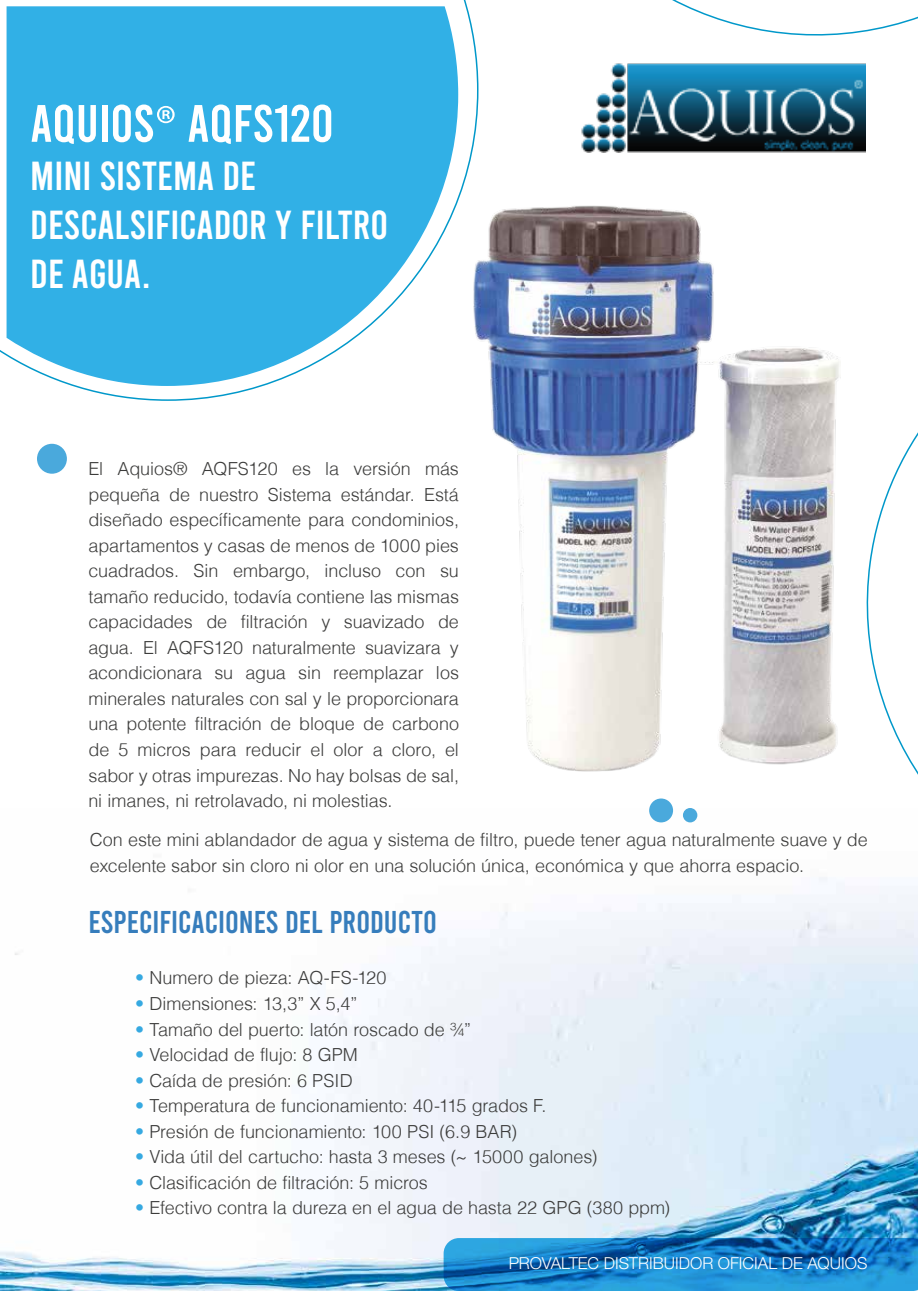
<style>
.page{position:relative;width:918px;height:1291px;background:#fff}
.page>*{position:absolute;margin:0;border:0;box-sizing:border-box;transform-origin:0 0}
.t1{font:52.5px "Bebas";color:#fff}
.t2{font:40.5px/48.6px "Bebas";color:#fff}
.t3{font:31.5px "Bebas";color:#367dbc}
.t4{font:300 18px/25.5px "Helvetica";letter-spacing:-.005em;color:#3c3c3b;text-align:justify}
.t5{font:300 16.5px "Helvetica Neue LT Std";color:#fff}
.s1{font-family:"Myriad Pro"}
.s2{color:#36a9e1}
</style>
<div class="page">
<img style="left:0;top:810px;width:918px;height:480px">
<svg style="left:0;top:0;width:479px;height:401px"></svg>
<svg style="left:672px;top:0;width:246px;height:36px"></svg>
<svg style="left:7px;top:6px;width:451px;height:380px;fill:#31b0e6"></svg>
<div style="left:37px;top:443px;width:30px;height:30px;background:#4aa9dc;border-radius:50%"></div>
<div style="left:649px;top:798px;width:24px;height:24px;background:#4aa9dc;border-radius:50%"></div>
<div style="left:683px;top:807px;width:14px;height:15px;background:#4aa9dc;border-radius:50%"></div>
<svg style="left:848px;top:432px;width:70px;height:483px"></svg>
<svg style="left:444px;top:1237px;width:474px;height:53px"></svg>
<img style="left:581px;top:63px;width:285px;height:89px">
<img style="left:472px;top:204px;width:367px;height:567px">
<h1 class="t1" style="left:30px;top:97px;width:305px">AQUIOS<span class="s1">®</span> AQFS120</h1>
<h2 class="t2" style="left:30px;top:152px;width:360px">MINI SISTEMA DE<br>DESCALSIFICADOR Y FILTRO<br>DE AGUA.</h2>
<p class="t4" style="left:88px;top:456px;width:372px">El Aquios® AQFS120 es la versión más pequeña de nuestro Sistema estándar. Está diseñado específicamente para condominios, apartamentos y casas de menos de 1000 pies cuadrados. Sin embargo, incluso con su tamaño reducido, todavía contiene las mismas capacidades de filtración y suavizado de agua. El AQFS120 naturalmente suavizara y acondicionara su agua sin reemplazar los minerales naturales con sal y le proporcionara una potente filtración de bloque de carbono de 5 micros para reducir el olor a cloro, el sabor y otras impurezas. No hay bolsas de sal, ni imanes, ni retrolavado, ni molestias.</p>
<p class="t4" style="left:90px;top:826px;width:779px">Con este mini ablandador de agua y sistema de filtro, puede tener agua naturalmente suave y de excelente sabor sin cloro ni olor en una solución única, económica y que ahorra espacio.</p>
<h3 class="t3" style="left:89px;top:905px;width:350px">ESPECIFICACIONES DEL PRODUCTO</h3>
<p class="t4" style="left:135px;top:965px;width:253px"><span class="s2">•</span> Numero de pieza: AQ-FS-120</p>
<p class="t4" style="left:135px;top:990px;width:224px"><span class="s2">•</span> Dimensiones: 13,3” X 5,4”</p>
<p class="t4" style="left:135px;top:1016px;width:337px"><span class="s2">•</span> Tamaño del puerto: latón roscado de ¾”</p>
<p class="t4" style="left:135px;top:1041px;width:224px"><span class="s2">•</span> Velocidad de flujo: 8 GPM</p>
<p class="t4" style="left:135px;top:1067px;width:219px"><span class="s2">•</span> Caída de presión: 6 PSID</p>
<p class="t4" style="left:135px;top:1092px;width:413px"><span class="s2">•</span> Temperatura de funcionamiento: 40-115 grados F.</p>
<p class="t4" style="left:135px;top:1118px;width:384px"><span class="s2">•</span> Presión de funcionamiento: 100 PSI (6.9 BAR)</p>
<p class="t4" style="left:135px;top:1143px;width:464px"><span class="s2">•</span> Vida útil del cartucho: hasta 3 meses (~ 15000 galones)</p>
<p class="t4" style="left:135px;top:1169px;width:294px"><span class="s2">•</span> Clasificación de filtración: 5 micros</p>
<p class="t4" style="left:135px;top:1194px;width:537px"><span class="s2">•</span> Efectivo contra la dureza en el agua de hasta 22 GPG (380 ppm)</p>
<p class="t5" style="left:509px;top:1252px;width:360px">PROVALTEC DISTRIBUIDOR OFICIAL DE AQUIOS</p>
</div>
